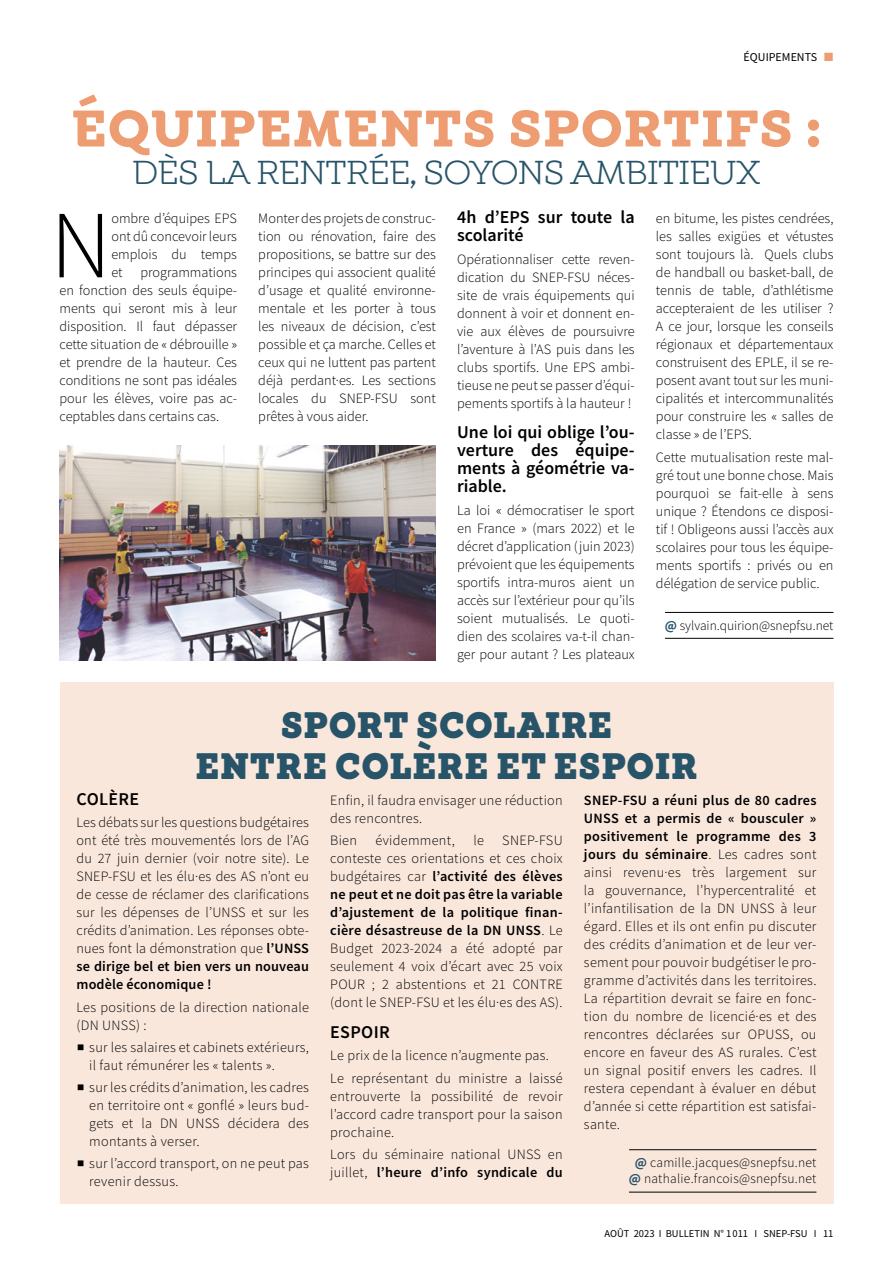
<style>
.page{position:relative;width:893px;height:1263px;background:#fff}
.page>*{position:absolute;margin:0;border:0;box-sizing:border-box;transform-origin:0 0}
.t1{font:300 96.15px "Source Sans Pro";color:#000}
.t2{font:700 52.5px "Winden Alt";letter-spacing:.02em;color:#ed9d71}
.t3{font:900 37.5px/40.5px "Winden";letter-spacing:.02em;color:#275468;text-align:center;scale:.92 1}
.t4{font:34.5px "Winden Alt";letter-spacing:-.02em;color:#275468}
.t5{font:600 18px/18px "Source Sans Pro";color:#000}
.t6{font:300 14.25px/18px "Source Sans Pro";letter-spacing:.01em;color:#000;text-align:justify}
.t7{font:300 13.5px/16.5px "Source Sans Pro";letter-spacing:.02em;color:#000;text-align:center}
.t8{font:300 13.5px "Source Sans Pro";color:#000}
.t9{font:12px "Source Sans Pro";color:#000}
.t10{font:10.5px "Source Sans Pro";color:#000}
.s1{color:#ed9d71}
.s2{font-weight:700;color:#275468}
.s3{font-weight:600}
.s4{font-weight:200}
</style>
<div class="page">
<hr style="left:665px;top:612px;width:168px;height:1px;background:#000">
<hr style="left:665px;top:638px;width:168px;height:1px;background:#000">
<img style="left:60px;top:445px;width:376px;height:215px">
<div style="left:60px;top:682px;width:773px;height:521px;background:#fae7dc"></div>
<hr style="left:629px;top:1149px;width:187px;height:1px;background:#000">
<hr style="left:629px;top:1192px;width:187px;height:1px;background:#000">
<p class="t9" style="left:744px;top:50px;width:91px">ÉQUIPEMENTS <span class="s1">■</span></p>
<h2 class="t2" style="left:72px;top:94px;width:751px">ÉQUIPEMENTS SPORTIFS :</h2>
<h3 class="t4" style="left:132px;top:153px;width:630px">DÈS LA RENTRÉE, SOYONS AMBITIEUX</h3>
<h1 class="t1" style="left:50px;top:186px;width:63px">N</h1>
<p class="t6" style="left:111px;top:210px;width:127px">ombre d’équipes EPS ont dû concevoir leurs emplois du temps et</p>
<p class="t6" style="left:258px;top:210px;width:179px">Monter des projets de construc&shy;tion ou rénovation, faire des propositions, se battre sur des principes qui associent qualité d’usage et qualité environne&shy;mentale et les porter à tous les niveaux de décision, c’est possible et ça marche. Celles et ceux qui ne luttent pas partent déjà perdant·es. Les sections locales du SNEP-FSU sont prêtes à vous aider.</p>
<p class="t5" style="left:457px;top:208px;width:179px">4h d’EPS sur toute la scolarité</p>
<p class="t6" style="left:656px;top:210px;width:179px">en bitume, les pistes cendrées, les salles exigües et vétustes sont toujours là. Quels clubs de handball ou basket-ball, de tennis de table, d’athlétisme accepteraient de les utiliser ?<br>A ce jour, lorsque les conseils régionaux et départementaux construisent des EPLE, il se re&shy;posent avant tout sur les muni&shy;cipalités et intercommunalités pour construire les « salles de classe » de l’EPS.</p>
<p class="t6" style="left:656px;top:448px;width:179px">Cette mutualisation reste mal&shy;gré tout une bonne chose. Mais pourquoi se fait-elle à sens unique ? Étendons ce disposi&shy;tif ! Obligeons aussi l’accès aux scolaires pour tous les équipe&shy;ments sportifs : privés ou en délégation de service public.</p>
<p class="t8" style="left:665px;top:617px;width:170px"><span class="s2">@</span> sylvain.quirion@snepfsu.net</p>
<p class="t6" style="left:457px;top:250px;width:179px">Opérationnaliser cette reven&shy;dication du SNEP-FSU néces&shy;site de vrais équipements qui donnent à voir et donnent en&shy;vie aux élèves de poursuivre l’aventure à l’AS puis dans les clubs sportifs. Une EPS ambi&shy;tieuse ne peut se passer d’équi&shy;pements sportifs à la hauteur !</p>
<p class="t5" style="left:457px;top:423px;width:179px;text-align:justify">Une loi qui oblige l’ou&shy;verture des équipe&shy;ments à géométrie va&shy;riable.</p>
<p class="t6" style="left:457px;top:501px;width:179px">La loi « démocratiser le sport en France » (mars 2022) et le décret d’application (juin 2023) prévoient que les équipements sportifs intra-muros aient un accès sur l’extérieur pour qu’ils soient mutualisés. Le quoti&shy;dien des scolaires va-t-il chan&shy;ger pour autant ? Les plateaux</p>
<p class="t6" style="left:60px;top:264px;width:179px;text-indent:81px">programmations en fonction des seuls équipe&shy;ments qui seront mis à leur disposition. Il faut dépasser cette situation de « débrouille » et prendre de la hauteur. Ces conditions ne sont pas idéales pour les élèves, voire pas ac&shy;ceptables dans certains cas.</p>
<h3 class="t3" style="left:195px;top:704px;width:547px">SPORT SCOLAIRE<br>ENTRE COLÈRE ET ESPOIR</h3>
<p class="t5" style="left:77px;top:790px;width:64px">COLÈRE</p>
<p class="t6" style="left:77px;top:814px;width:234px">Les débats sur les questions budgétaires ont été très mouvementés lors de l’AG du 27 juin dernier (voir notre site). Le SNEP-FSU et les élu·es des AS n’ont eu de cesse de réclamer des clarifications sur les dépenses de l’UNSS et sur les crédits d’animation. Les réponses obte&shy;nues font la démonstration que <span class="s3">l’UNSS se dirige bel et bien vers un nouveau modèle économique !</span></p>
<p class="t6" style="left:77px;top:998px;width:234px">Les positions de la direction nationale (DN UNSS) :</p>
<p class="t6" style="left:89px;top:1038px;width:221px;text-indent:-13px"><span class="s4">■</span> sur les salaires et cabinets extérieurs, il faut rémunérer les « talents ».</p>
<p class="t6" style="left:89px;top:1078px;width:221px;text-indent:-13px"><span class="s4">■</span> sur les crédits d’animation, les cadres en territoire ont « gonflé » leurs bud&shy;gets et la DN UNSS décidera des montants à verser.</p>
<p class="t6" style="left:89px;top:1155px;width:221px;text-indent:-13px"><span class="s4">■</span> sur l’accord transport, on ne peut pas revenir dessus.</p>
<p class="t6" style="left:330px;top:791px;width:234px">Enfin, il faudra envisager une réduction des rencontres.</p>
<p class="t6" style="left:330px;top:832px;width:28px">Bien</p>
<p class="t6" style="left:375px;top:832px;width:81px">évidemment,</p>
<p class="t6" style="left:473px;top:832px;width:12px">le</p>
<p class="t6" style="left:330px;top:832px;width:234px;text-indent:172px">SNEP-FSU conteste ces orientations et ces choix budgétaires car <span class="s3">l’activité des élèves ne peut et ne doit pas être la variable d’ajustement de la politique finan&shy;cière désastreuse de la DN UNSS</span>. Le Budget 2023-2024 a été adopté par seulement 4 voix d’écart avec 25 voix POUR ; 2 abstentions et 21 CONTRE (dont le SNEP-FSU et les élu·es des AS).</p>
<p class="t5" style="left:330px;top:1023px;width:61px">ESPOIR</p>
<p class="t6" style="left:330px;top:1044px;width:234px;line-height:22.2px">Le prix de la licence n’augmente pas.<br>Le représentant du ministre a laissé</p>
<p class="t6" style="left:330px;top:1087px;width:234px">entrouverte la possibilité de revoir l’accord cadre transport pour la saison prochaine.</p>
<p class="t6" style="left:330px;top:1145px;width:234px">Lors du séminaire national UNSS en juillet, <span class="s3">l’heure d’info syndicale du</span></p>
<p class="t6" style="left:584px;top:791px;width:234px"><span class="s3">SNEP-FSU a réuni plus de 80 cadres UNSS et a permis de « bousculer » positivement le programme des 3 jours du séminaire</span>. Les cadres sont ainsi revenu·es très largement sur la gouvernance, l’hypercentralité et l’infantilisation de la DN UNSS à leur égard. Elles et ils ont enfin pu discuter des crédits d’animation et de leur ver&shy;sement pour pouvoir budgétiser le pro&shy;gramme d’activités dans les territoires.<br>La répartition devrait se faire en fonc&shy;tion du nombre de licencié·es et des rencontres déclarées sur OPUSS, ou encore en faveur des AS rurales. C’est un signal positif envers les cadres. Il restera cependant à évaluer en début d’année si cette répartition est satisfai&shy;sante.</p>
<p class="t7" style="left:629px;top:1154px;width:189px"><span class="s2">@</span> camille.jacques@snepfsu.net <span class="s2">@</span> nathalie.francois@snepfsu.net</p>
<p class="t10" style="left:604px;top:1227px;width:230px">AOÛT 2023 I BULLETIN N° 1 011 I SNEP-FSU I 11</p>
</div>
